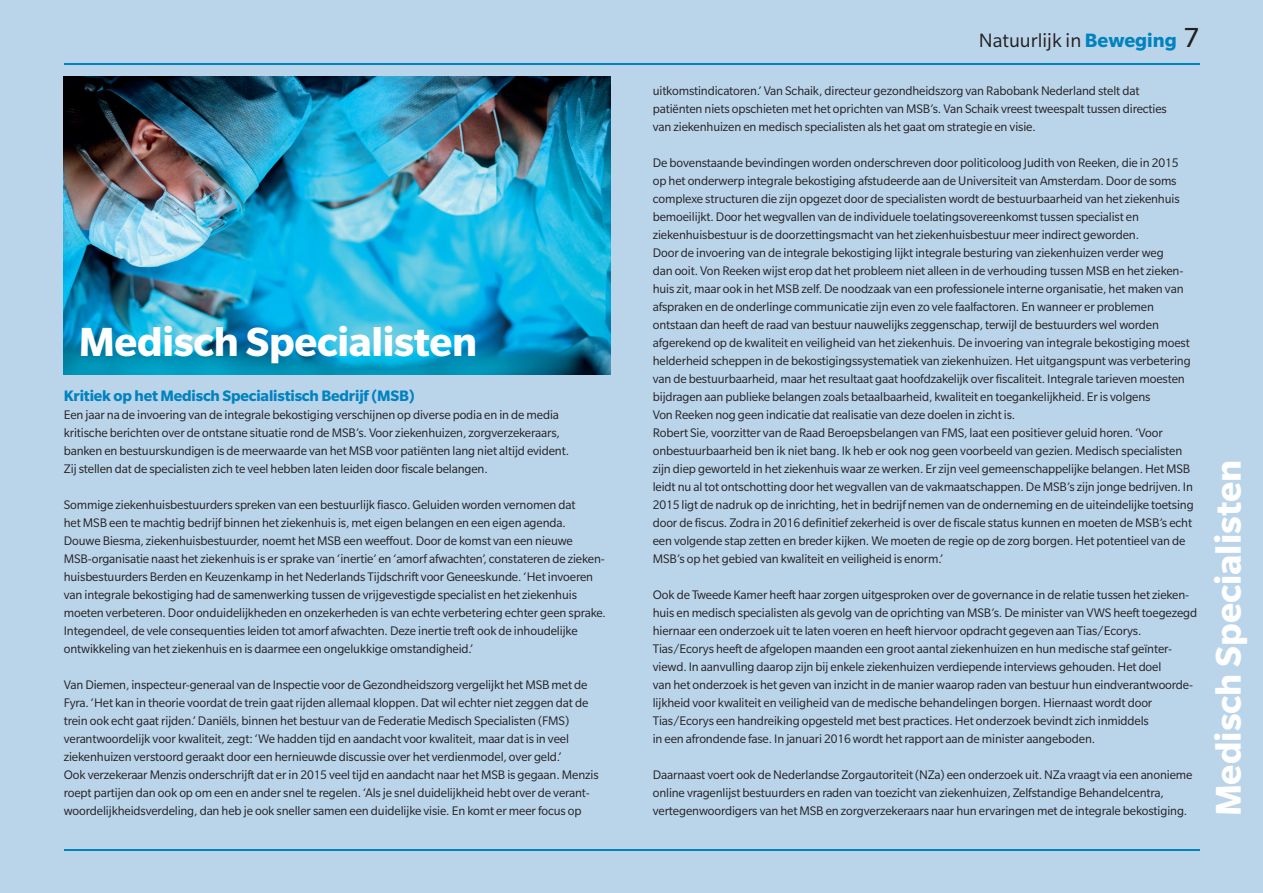
<style>
.page{position:relative;width:1263px;height:893px;background:#bad4ea}
.page>*{position:absolute;margin:0;border:0;box-sizing:border-box;transform-origin:0 0}
.t1{font:700 44.25px "Slate Pro";letter-spacing:-.005em;color:#fff}
.t2{font:700 39px "Slate Pro";color:#fff}
.t3{font:21px "Slate Pro";color:#231f20}
.t4{font:700 16.5px "Slate Pro";letter-spacing:-.01em;color:#0083bf}
.t5{font:13.5px/18px "Slate Pro";letter-spacing:-.01em;color:#231f20}
.s1{font-weight:700;color:#0083bf}
.s2{font-size:30px}
</style>
<div class="page">
<img style="left:64px;top:77px;width:546px;height:297px">
<hr style="left:64px;top:849px;width:1135px;height:1px;background:#0083bf">
<hr style="left:64px;top:64px;width:1135px;height:1px;background:#0083bf">
<h1 class="t1" style="left:79px;top:318px;width:400px">Medisch Specialisten</h1>
<p class="t4" style="left:64px;top:386px;width:353px">Kritiek op het Medisch Specialistisch Bedrijf (MSB)</p>
<p class="t5" style="left:64px;top:405px;width:507px">Een jaar na de invoering van de integrale bekostiging verschijnen op diverse podia en in de media kritische berichten over de ontstane situatie rond de MSB’s. Voor ziekenhuizen, zorgverzekeraars, banken en bestuurskundigen is de meerwaarde van het MSB voor patiënten lang niet altijd evident.<br>Zij stellen dat de specialisten zich te veel hebben laten leiden door fiscale belangen.</p>
<p class="t5" style="left:64px;top:495px;width:544px">Sommige ziekenhuisbestuurders spreken van een bestuurlijk fiasco. Geluiden worden vernomen dat<br>het MSB een te machtig bedrijf binnen het ziekenhuis is, met eigen belangen en een eigen agenda.<br>Douwe Biesma, ziekenhuisbestuurder, noemt het MSB een weeffout. Door de komst van een nieuwe MSB-organisatie naast het ziekenhuis is er sprake van ‘inertie’ en ‘amorf afwachten’, constateren de zieken&shy;huisbestuurders Berden en Keuzenkamp in het Nederlands Tijdschrift voor Geneeskunde. ‘Het invoeren van integrale bekostiging had de samenwerking tussen de vrijgevestigde specialist en het ziekenhuis moeten verbeteren. Door onduidelijkheden en onzekerheden is van echte verbetering echter geen sprake.<br>Integendeel, de vele consequenties leiden tot amorf afwachten. Deze inertie treft ook de inhoudelijke ontwikkeling van het ziekenhuis en is daarmee een ongelukkige omstandigheid.’</p>
<p class="t5" style="left:64px;top:675px;width:536px">Van Diemen, inspecteur-generaal van de Inspectie voor de Gezondheidszorg vergelijkt het MSB met de Fyra. ‘Het kan in theorie voordat de trein gaat rijden allemaal kloppen. Dat wil echter niet zeggen dat de trein ook echt gaat rijden.’ Daniëls, binnen het bestuur van de Federatie Medisch Specialisten (FMS) verantwoordelijk voor kwaliteit, zegt: ‘We hadden tijd en aandacht voor kwaliteit, maar dat is in veel ziekenhuizen verstoord geraakt door een hernieuwde discussie over het verdienmodel, over geld.’<br>Ook verzekeraar Menzis onderschrijft dat er in 2015 veel tijd en aandacht naar het MSB is gegaan. Menzis roept partijen dan ook op om een en ander snel te regelen. ‘Als je snel duidelijkheid hebt over de verant&shy;woordelijkheidsverdeling, dan heb je ook sneller samen een duidelijke visie. En komt er meer focus op</p>
<h3 class="t3" style="left:979px;top:30px;width:222px">Natuurlijk in <span class="s1">Beweging</span> <span class="s2">7</span></h3>
<p class="t5" style="left:653px;top:81px;width:516px">uitkomstindicatoren.’ Van Schaik, directeur gezondheidszorg van Rabobank Nederland stelt dat patiënten niets opschieten met het oprichten van MSB’s. Van Schaik vreest tweespalt tussen directies van ziekenhuizen en medisch specialisten als het gaat om strategie en visie.</p>
<p class="t5" style="left:653px;top:153px;width:542px">De bovenstaande bevindingen worden onderschreven door politicoloog Judith von Reeken, die in 2015 op het onderwerp integrale bekostiging afstudeerde aan de Universiteit van Amsterdam. Door de soms complexe structuren die zijn opgezet door de specialisten wordt de bestuurbaarheid van het ziekenhuis bemoeilijkt. Door het wegvallen van de individuele toelatingsovereenkomst tussen specialist en ziekenhuisbestuur is de doorzettingsmacht van het ziekenhuisbestuur meer indirect geworden.<br>Door de invoering van de integrale bekostiging lijkt integrale besturing van ziekenhuizen verder weg<br>dan ooit. Von Reeken wijst erop dat het probleem niet alleen in de verhouding tussen MSB en het zieken&shy;huis zit, maar ook in het MSB zelf. De noodzaak van een professionele interne organisatie, het maken van afspraken en de onderlinge communicatie zijn even zo vele faalfactoren. En wanneer er problemen ontstaan dan heeft de raad van bestuur nauwelijks zeggenschap, terwijl de bestuurders wel worden afgerekend op de kwaliteit en veiligheid van het ziekenhuis. De invoering van integrale bekostiging moest helderheid scheppen in de bekostigingssystematiek van ziekenhuizen. Het uitgangspunt was verbetering van de bestuurbaarheid, maar het resultaat gaat hoofdzakelijk over fiscaliteit. Integrale tarieven moesten bijdragen aan publieke belangen zoals betaalbaarheid, kwaliteit en toegankelijkheid. Er is volgens<br>Von Reeken nog geen indicatie dat realisatie van deze doelen in zicht is.<br>Robert Sie, voorzitter van de Raad Beroepsbelangen van FMS, laat een positiever geluid horen. ‘Voor onbestuurbaarheid ben ik niet bang. Ik heb er ook nog geen voorbeeld van gezien. Medisch specialisten zijn diep geworteld in het ziekenhuis waar ze werken. Er zijn veel gemeenschappelijke belangen. Het MSB leidt nu al tot ontschotting door het wegvallen van de vakmaatschappen. De MSB’s zijn jonge bedrijven. In 2015 ligt de nadruk op de inrichting, het in bedrijf nemen van de onderneming en de uiteindelijke toetsing door de fiscus. Zodra in 2016 definitief zekerheid is over de fiscale status kunnen en moeten de MSB’s echt een volgende stap zetten en breder kijken. We moeten de regie op de zorg borgen. Het potentieel van de MSB’s op het gebied van kwaliteit en veiligheid is enorm.’</p>
<p class="t5" style="left:653px;top:585px;width:546px">Ook de Tweede Kamer heeft haar zorgen uitgesproken over de governance in de relatie tussen het zieken&shy;huis en medisch specialisten als gevolg van de oprichting van MSB’s. De minister van VWS heeft toegezegd hiernaar een onderzoek uit te laten voeren en heeft hiervoor opdracht gegeven aan Tias/Ecorys.<br>Tias/Ecorys heeft de afgelopen maanden een groot aantal ziekenhuizen en hun medische staf geïnter&shy;viewd. In aanvulling daarop zijn bij enkele ziekenhuizen verdiepende interviews gehouden. Het doel<br>van het onderzoek is het geven van inzicht in de manier waarop raden van bestuur hun eindverantwoorde&shy;lijkheid voor kwaliteit en veiligheid van de medische behandelingen borgen. Hiernaast wordt door Tias/Ecorys een handreiking opgesteld met best practices. Het onderzoek bevindt zich inmiddels<br>in een afrondende fase. In januari 2016 wordt het rapport aan de minister aangeboden.</p>
<p class="t5" style="left:653px;top:765px;width:541px">Daarnaast voert ook de Nederlandse Zorgautoriteit (NZa) een onderzoek uit. NZa vraagt via een anonieme online vragenlijst bestuurders en raden van toezicht van ziekenhuizen, Zelfstandige Behandelcentra, vertegenwoordigers van het MSB en zorgverzekeraars naar hun ervaringen met de integrale bekostiging.</p>
<h2 class="t2" style="left:1207px;top:816px;width:358px;rotate:-90deg">Medisch Specialisten</h2>
</div>
